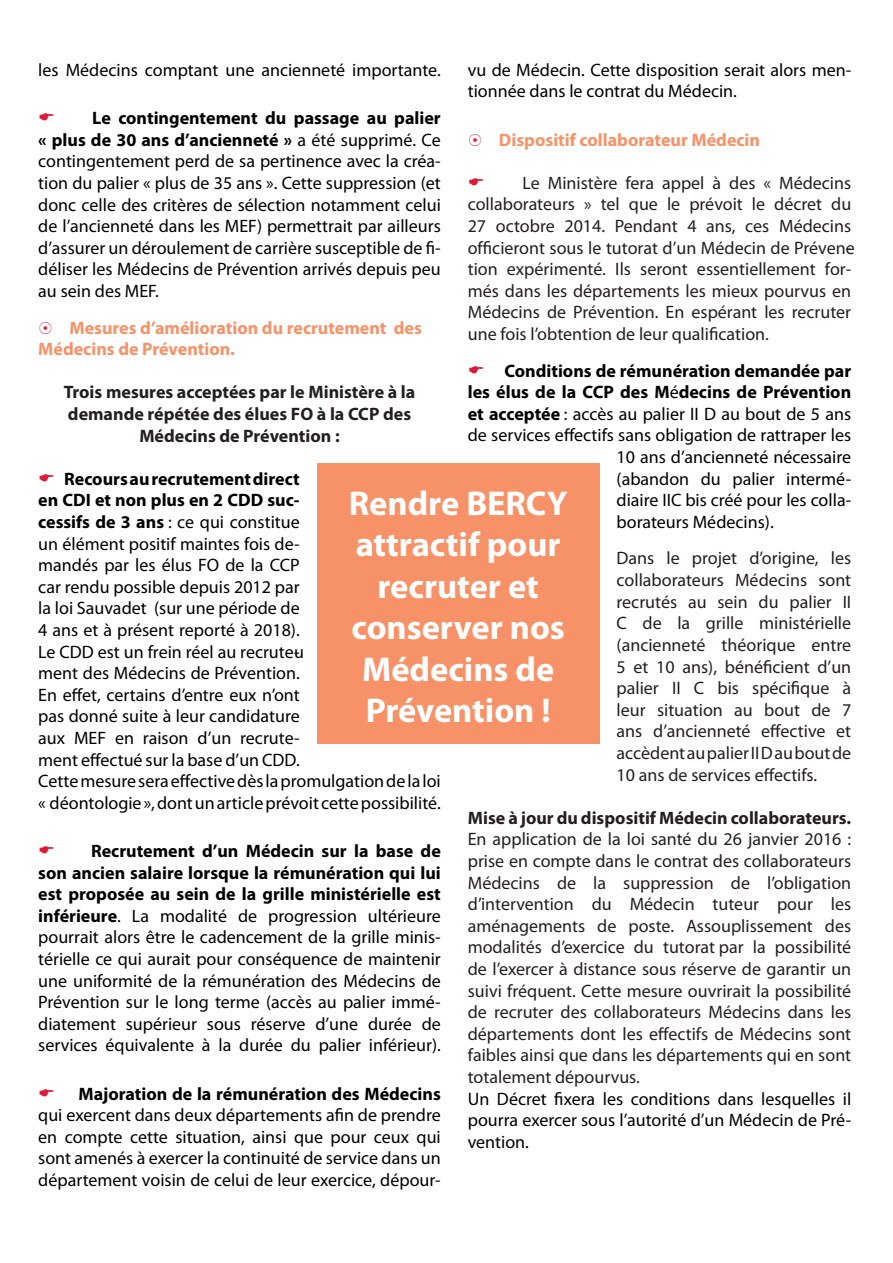
<style>
.page{position:relative;width:893px;height:1263px;background:#fff}
.page>*{position:absolute;margin:0;border:0;box-sizing:border-box;transform-origin:0 0}
.t1{font:700 34.5px/41.4px "Myriad Pro";color:#fff;text-align:center}
.t2{font:18px/21.6px "Myriad Pro";color:#000;text-align:justify}
.Corps_de_texte{font:18px/21.6px "Myriad Pro";color:#231f20;text-align:justify}
.Corps_de_texte-2{font:700 18px/21.6px "Myriad Pro";color:#231f20;text-align:center}
.Corps_de_texte-3{font:700 18px/21.6px "Myriad Pro";color:#f79268}
.t3{font:700 18px "Myriad Pro";color:#000}
.s1{font-weight:700}
.s2{font-weight:400}
</style>
<div class="page">
<div style="left:317px;top:463px;width:283px;height:281px;background:#f79268"></div>
<p class="t2" style="left:38px;top:59px;width:404px">les Médecins comptant une ancienneté importante.</p>
<p class="t2" style="left:38px;top:107px;width:404px;text-indent:54px"><span class="s1">Le contingentement du passage au palier « plus de 30 ans d’ancienneté »</span> a été supprimé. Ce contingentement perd de sa pertinence avec la créa&shy;tion du palier « plus de 35 ans ». Cette suppression (et donc celle des critères de sélection notamment celui de l’ancienneté dans les MEF) permettrait par ailleurs d’assurer un déroulement de carrière susceptible de fi&shy;déliser les Médecins de Prévention arrivés depuis peu au sein des MEF.</p>
<p class="Corps_de_texte-3" style="left:38px;top:316px;width:385px;text-indent:31px">Mesures d’amélioration du recrutement des<br>Médecins de Prévention.</p>
<p class="Corps_de_texte-2" style="left:64px;top:381px;width:353px">Trois mesures acceptées par le Ministère à la demande répétée des élues FO à la CCP des<br>Médecins de Prévention :</p>
<p class="t2" style="left:38px;top:468px;width:404px;text-align:left;text-indent:26px"><span class="s1">Recours au recrutement direct<br>en CDI et non plus en 2 CDD suc-<br>cessifs de 3 ans</span> : ce qui constitue<br>un élément positif maintes fois de-<br>mandés par les élus FO de la CCP<br>car rendu possible depuis 2012 par<br>la loi Sauvadet (sur une période de<br>4 ans et à présent reporté à 2018).<br>Le CDD est un frein réel au recrute-<br>ment des Médecins de Prévention.<br>En effet, certains d’entre eux n’ont<br>pas donné suite à leur candidature<br>aux MEF en raison d’un recrute-<br>ment effectué sur la base d’un CDD.<br>Cette mesure sera effective dès la promulgation de la loi « déontologie », dont un article prévoit cette possibilité.</p>
<p class="t2" style="left:38px;top:840px;width:404px;text-indent:53px"><span class="s1">Recrutement d’un Médecin sur la base de son ancien salaire lorsque la rémunération qui lui est proposée au sein de la grille ministérielle est inférieure</span>. La modalité de progression ultérieure pourrait alors être le cadencement de la grille minis&shy;térielle ce qui aurait pour conséquence de maintenir une uniformité de la rémunération des Médecins de Prévention sur le long terme (accès au palier immé&shy;diatement supérieur sous réserve d’une durée de services équivalente à la durée du palier inférieur).</p>
<p class="t2" style="left:38px;top:1082px;width:404px;text-indent:40px"><span class="s1">Majoration de la rémunération des Médecins </span>qui exercent dans deux départements afin de prendre en compte cette situation, ainsi que pour ceux qui sont amenés à exercer la continuité de service dans un département voisin de celui de leur exercice, dépour-</p>
<p class="t2" style="left:468px;top:59px;width:385px">vu de Médecin. Cette disposition serait alors men&shy;tionnée dans le contrat du Médecin.</p>
<p class="Corps_de_texte-3" style="left:499px;top:128px;width:263px">Dispositif collaborateur Médecin</p>
<p class="Corps_de_texte" style="left:468px;top:172px;width:385px;text-indent:55px">Le Ministère fera appel à des « Médecins collaborateurs » tel que le prévoit le décret du 27 octobre 2014. Pendant 4 ans, ces Médecins officieront sous le tutorat d’un Médecin de Préven&shy;tion expérimenté. Ils seront essentiellement for&shy;més dans les départements les mieux pourvus en Médecins de Prévention. En espérant les recruter une fois l’obtention de leur qualification.</p>
<p class="t3" style="left:504px;top:359px;width:348px">Conditions de rémunération demandée par</p>
<p class="t3" style="left:468px;top:380px;width:385px">les élus de la CCP des M<span class="s2">é</span>decins de Prévention</p>
<p class="t2" style="left:468px;top:403px;width:385px"><span class="s1">et acceptée</span> : accès au palier II D au bout de 5 ans</p>
<p class="t2" style="left:468px;top:424px;width:385px">de services effectifs sans obligation de rattraper les</p>
<p class="t2" style="left:617px;top:446px;width:236px">10 ans d’ancienneté nécessaire</p>
<p class="t2" style="left:617px;top:467px;width:236px">(abandon du palier intermé-</p>
<p class="t2" style="left:617px;top:489px;width:236px">diaire IIC bis créé pour les colla-</p>
<p class="t2" style="left:617px;top:511px;width:159px">borateurs Médecins).</p>
<p class="Corps_de_texte" style="left:617px;top:547px;width:236px">Dans le projet d’origine, les collaborateurs Médecins sont recrutés au sein du palier II C de la grille ministérielle (ancienneté théorique entre 5 et 10 ans), bénéficient d’un palier II C bis spécifique à leur situation au bout de 7 ans d’ancienneté effective et accèdent au palier II D au bout de 10 ans de services effectifs.</p>
<p class="Corps_de_texte" style="left:468px;top:806px;width:385px"><span class="s1">Mise à jour du dispositif Médecin collaborateurs.<br></span>En application de la loi santé du 26 janvier 2016 : prise en compte dans le contrat des collaborateurs Médecins de la suppression de l’obligation d’intervention du Médecin tuteur pour les aménagements de poste. Assouplissement des modalités d’exercice du tutorat par la possibilité de l’exercer à distance sous réserve de garantir un suivi fréquent. Cette mesure ouvrirait la possibilité de recruter des collaborateurs Médecins dans les départements dont les effectifs de Médecins sont faibles ainsi que dans les départements qui en sont totalement dépourvus.</p>
<p class="t2" style="left:468px;top:1087px;width:385px">Un Décret fixera les conditions dans lesquelles il pourra exercer sous l’autorité d’un Médecin de Pré&shy;vention.</p>
<p class="t1" style="left:349px;top:481px;width:220px">Rendre BERCY attractif pour recruter et conserver nos<br>Médecins de<br>Prévention !</p>
</div>
